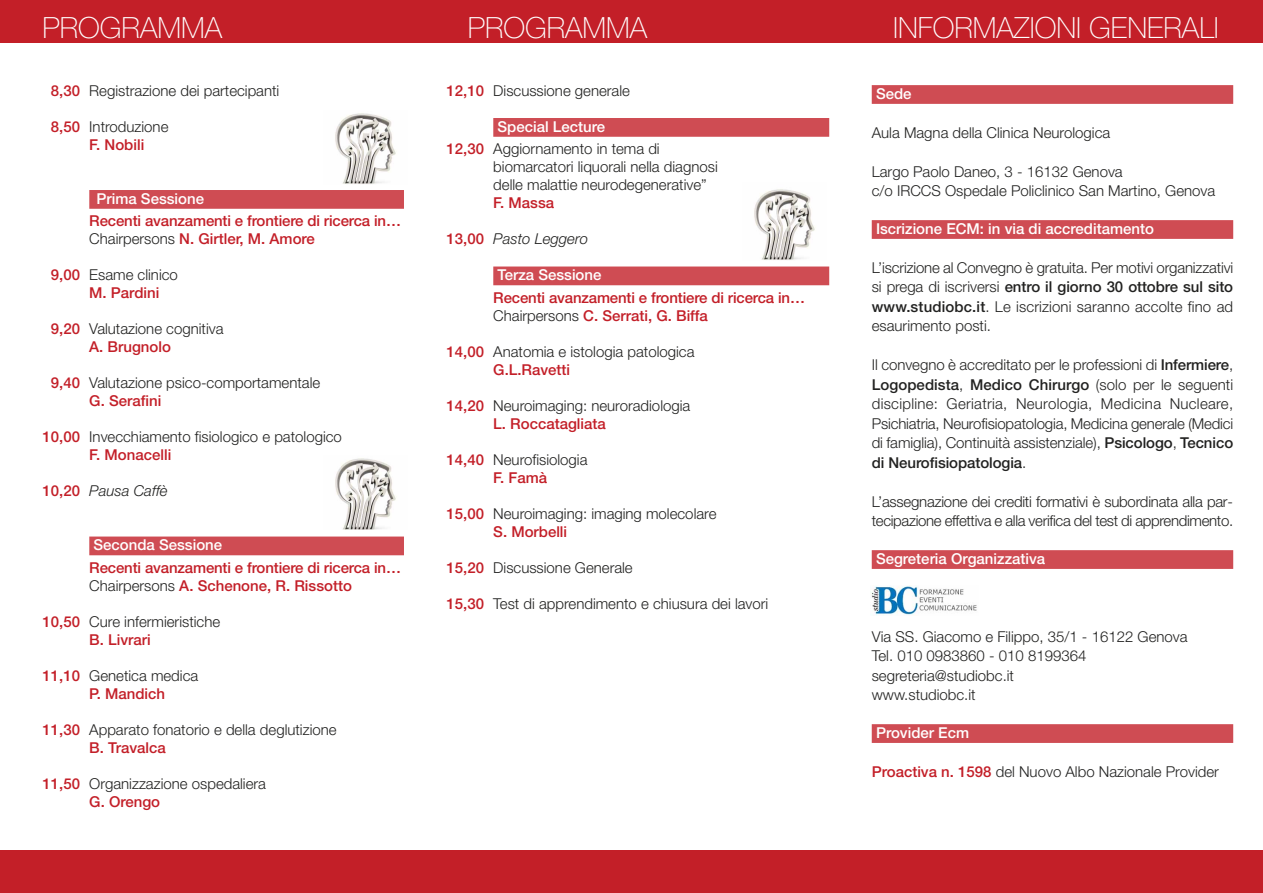
<style>
.page{position:relative;width:1263px;height:893px;background:#fff}
.page>*{position:absolute;margin:0;border:0;box-sizing:border-box;transform-origin:0 0}
.t1{font:100 29.25px "Helvetica Neue LT Std";color:#fff}
.t2{font:300 15px/19.5px "Helvetica Neue LT Std";color:#222221;text-align:justify}
.t3{font:500 15px "Helvetica Neue LT Std";color:#c31f28}
.t4{font:500 15px "Helvetica Neue LT Std";color:#fff}
.t5{font:300 15px/19.5px "Helvetica Neue LT Std";letter-spacing:-.02em;color:#222221}
.t6{font:italic 300 15px "Helvetica Neue LT Std";color:#222221}
.s1{font-weight:500;color:#c31f28}
.s2{font-weight:300;color:#222221}
.s3{font-weight:500;font-style:normal;color:#c31f28}
.s4{font-weight:500}
</style>
<div class="page">
<img style="left:335px;top:458px;width:61px;height:72px">
<img style="left:335px;top:113px;width:61px;height:71px">
<div style="left:0;top:0;width:1263px;height:43px;background:#c31f28"></div>
<div style="left:89px;top:190px;width:315px;height:19px;background:#cf4c53"></div>
<div style="left:89px;top:537px;width:315px;height:18px;background:#cf4c53"></div>
<div style="left:872px;top:85px;width:361px;height:19px;background:#cf4c53"></div>
<div style="left:872px;top:220px;width:361px;height:19px;background:#cf4c53"></div>
<div style="left:872px;top:550px;width:361px;height:19px;background:#cf4c53"></div>
<div style="left:872px;top:724px;width:361px;height:19px;background:#cf4c53"></div>
<div style="left:0;top:850px;width:1263px;height:43px;background:#c31f28"></div>
<img style="left:870px;top:585px;width:107px;height:30px">
<div style="left:493px;top:118px;width:336px;height:19px;background:#cf4c53"></div>
<div style="left:493px;top:267px;width:336px;height:18px;background:#cf4c53"></div>
<img style="left:754px;top:189px;width:61px;height:71px">
<p class="t1" style="left:43px;top:11px;width:181px">PROGRAMMA</p>
<p class="t1" style="left:468px;top:11px;width:181px">PROGRAMMA</p>
<p class="t1" style="left:893px;top:11px;width:327px">INFORMAZIONI GENERALI</p>
<p class="t2" style="left:51px;top:82px;width:230px"><span class="s1">8,30</span> Registrazione dei partecipanti</p>
<p class="t2" style="left:51px;top:118px;width:119px"><span class="s1">8,50</span> Introduzione</p>
<p class="t3" style="left:89px;top:139px;width:57px">F. Nobili</p>
<p class="t4" style="left:97px;top:193px;width:109px">Prima Sessione</p>
<p class="t3" style="left:89px;top:216px;width:313px">Recenti avanzamenti e frontiere di ricerca in…</p>
<p class="t3" style="left:89px;top:234px;width:227px"><span class="s2">Chairpersons</span> N. Girtler, M. Amore</p>
<p class="t2" style="left:51px;top:267px;width:129px"><span class="s1">9,00</span> Esame clinico</p>
<p class="t3" style="left:89px;top:288px;width:72px">M. Pardini</p>
<p class="t2" style="left:51px;top:321px;width:174px"><span class="s1">9,20</span> Valutazione cognitiva</p>
<p class="t3" style="left:89px;top:342px;width:83px">A. Brugnolo</p>
<p class="t2" style="left:51px;top:375px;width:271px"><span class="s1">9,40</span> Valutazione psico-comportamentale</p>
<p class="t3" style="left:89px;top:396px;width:73px">G. Serafini</p>
<p class="t2" style="left:43px;top:429px;width:301px"><span class="s1">10,00</span> Invecchiamento fisiologico e patologico</p>
<p class="t3" style="left:89px;top:450px;width:84px">F. Monacelli</p>
<p class="t6" style="left:43px;top:482px;width:127px"><span class="s3">10,20</span> Pausa Caffè</p>
<p class="t4" style="left:94px;top:540px;width:130px">Seconda Sessione</p>
<p class="t3" style="left:89px;top:562px;width:313px">Recenti avanzamenti e frontiere di ricerca in…</p>
<p class="t3" style="left:89px;top:580px;width:264px"><span class="s2">Chairpersons</span> A. Schenone, R. Rissotto</p>
<p class="t2" style="left:43px;top:613px;width:179px"><span class="s1">10,50</span> Cure infermieristiche</p>
<p class="t3" style="left:89px;top:634px;width:63px">B. Livrari</p>
<p class="t2" style="left:43px;top:667px;width:157px"><span class="s1">11,10</span> Genetica medica</p>
<p class="t3" style="left:89px;top:688px;width:77px">P. Mandich</p>
<p class="t2" style="left:43px;top:721px;width:296px"><span class="s1">11,30</span> Apparato fonatorio e della deglutizione</p>
<p class="t3" style="left:89px;top:742px;width:78px">B. Travalca</p>
<p class="t2" style="left:43px;top:775px;width:225px"><span class="s1">11,50</span> Organizzazione ospedaliera</p>
<p class="t3" style="left:89px;top:796px;width:72px">G. Orengo</p>
<p class="t2" style="left:446px;top:82px;width:185px"><span class="s1">12,10</span> Discussione generale</p>
<p class="t4" style="left:497px;top:121px;width:109px">Special Lecture</p>
<p class="t2" style="left:446px;top:141px;width:215px"><span class="s1">12,30</span> Aggiornamento in tema di</p>
<p class="t2" style="left:493px;top:159px;width:226px">biomarcatori liquorali nella diagnosi</p>
<p class="t2" style="left:493px;top:177px;width:215px">delle malattie neurodegenerative”</p>
<p class="t3" style="left:493px;top:198px;width:62px">F. Massa</p>
<p class="t6" style="left:446px;top:230px;width:143px"><span class="s3">13,00</span> Pasto Leggero</p>
<p class="t4" style="left:497px;top:270px;width:105px">Terza Sessione</p>
<p class="t3" style="left:493px;top:292px;width:313px">Recenti avanzamenti e frontiere di ricerca in…</p>
<p class="t3" style="left:493px;top:310px;width:216px"><span class="s2">Chairpersons</span> C. Serrati, G. Biffa</p>
<p class="t2" style="left:446px;top:343px;width:249px"><span class="s1">14,00</span> Anatomia e istologia patologica</p>
<p class="t3" style="left:493px;top:364px;width:78px">G.L.Ravetti</p>
<p class="t2" style="left:446px;top:397px;width:245px"><span class="s1">14,20</span> Neuroimaging: neuroradiologia</p>
<p class="t3" style="left:493px;top:418px;width:114px">L. Roccatagliata</p>
<p class="t2" style="left:446px;top:451px;width:142px"><span class="s1">14,40</span> Neurofisiologia</p>
<p class="t3" style="left:493px;top:472px;width:55px">F. Famà</p>
<p class="t2" style="left:446px;top:505px;width:271px"><span class="s1">15,00</span> Neuroimaging: imaging molecolare</p>
<p class="t3" style="left:493px;top:526px;width:75px">S. Morbelli</p>
<p class="t2" style="left:446px;top:559px;width:188px"><span class="s1">15,20</span> Discussione Generale</p>
<p class="t2" style="left:446px;top:595px;width:323px"><span class="s1">15,30</span> Test di apprendimento e chiusura dei lavori</p>
<p class="t4" style="left:876px;top:88px;width:37px">Sede</p>
<p class="t2" style="left:872px;top:124px;width:240px">Aula Magna della Clinica Neurologica</p>
<p class="t2" style="left:872px;top:163px;width:252px">Largo Paolo Daneo, 3 - 16132 Genova</p>
<p class="t2" style="left:872px;top:183px;width:345px">c/o IRCCS Ospedale Policlinico San Martino, Genova</p>
<p class="t4" style="left:876px;top:223px;width:279px">Iscrizione ECM: in via di accreditamento</p>
<p class="t2" style="left:872px;top:259px;width:363px">L’iscrizione al Convegno è gratuita. Per motivi organizzativi si prega di iscriversi <span class="s4">entro il giorno 30 ottobre sul sito www.studiobc.it</span>. Le iscrizioni saranno accolte fino ad esaurimento posti.</p>
<p class="t2" style="left:872px;top:357px;width:363px">Il convegno è accreditato per le professioni di <span class="s4">Infermiere</span>, <span class="s4">Logopedista</span>, <span class="s4">Medico Chirurgo</span> (solo per le seguenti discipline: Geriatria, Neurologia, Medicina Nucleare, Psichiatria, Neurofisiopatologia, Medicina generale (Medici di famiglia), Continuità assistenziale), <span class="s4">Psicologo</span>, <span class="s4">Tecnico di Neurofisiopatologia</span>.</p>
<p class="t5" style="left:872px;top:493px;width:363px">L’assegnazione dei crediti formativi è subordinata alla par&shy;tecipazione effettiva e alla verifica del test di apprendimento.</p>
<p class="t4" style="left:876px;top:553px;width:171px">Segreteria Organizzativa</p>
<p class="t2" style="left:872px;top:628px;width:317px">Via SS. Giacomo e Filippo, 35/1 - 16122 Genova</p>
<p class="t2" style="left:872px;top:648px;width:216px">Tel. 010 0983860 - 010 8199364</p>
<p class="t2" style="left:872px;top:667px;width:144px">segreteria@studiobc.it</p>
<p class="t2" style="left:872px;top:687px;width:105px">www.studiobc.it</p>
<p class="t4" style="left:876px;top:727px;width:95px">Provider Ecm</p>
<p class="t2" style="left:872px;top:763px;width:349px"><span class="s1">Proactiva n. 1598</span> del Nuovo Albo Nazionale Provider</p>
</div>
